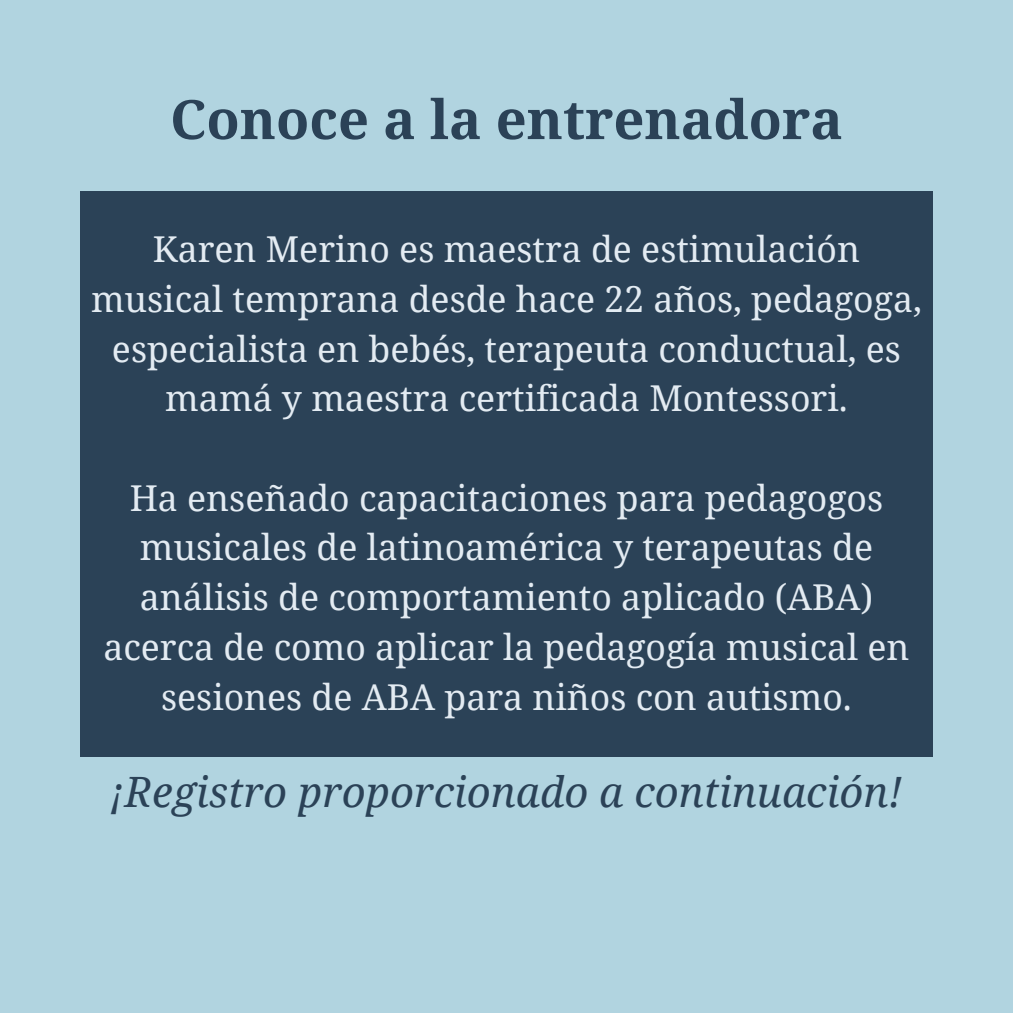
<style>
.page{position:relative;width:1013px;height:1013px;background:#fff}
.page>*{position:absolute;margin:0;border:0;box-sizing:border-box;transform-origin:0 0}
.t1{font:700 54.38px "Noto Serif";color:#2b4257}
.t2{font:italic 41.88px "Noto Serif";color:#2b4257}
.t3{font:35.62px/49.8px "Noto Serif";color:#e3ebf2;text-align:center}
</style>
<div class="page">
<div style="left:0;top:0;width:1012px;height:1012px;background:#b1d4e0"></div>
<div style="left:80px;top:191px;width:852px;height:565px;background:#2b4257"></div>
<h2 class="t1" style="left:170px;top:81px;width:674px">Conoce a la entrenadora</h2>
<p class="t3" style="left:91px;top:223px;width:832px">Karen Merino es maestra de estimulación musical temprana desde hace 22 años, pedagoga, especialista en bebés, terapeuta conductual, es mamá y maestra certificada Montessori.</p>
<p class="t3" style="left:103px;top:472px;width:807px">Ha enseñado capacitaciones para pedagogos musicales de latinoamérica y terapeutas de análisis de comportamiento aplicado (ABA) acerca de como aplicar la pedagogía musical en sesiones de ABA para niños con autismo.</p>
<h1 class="t2" style="left:110px;top:762px;width:793px">¡Registro proporcionado a continuación!</h1>
</div>
